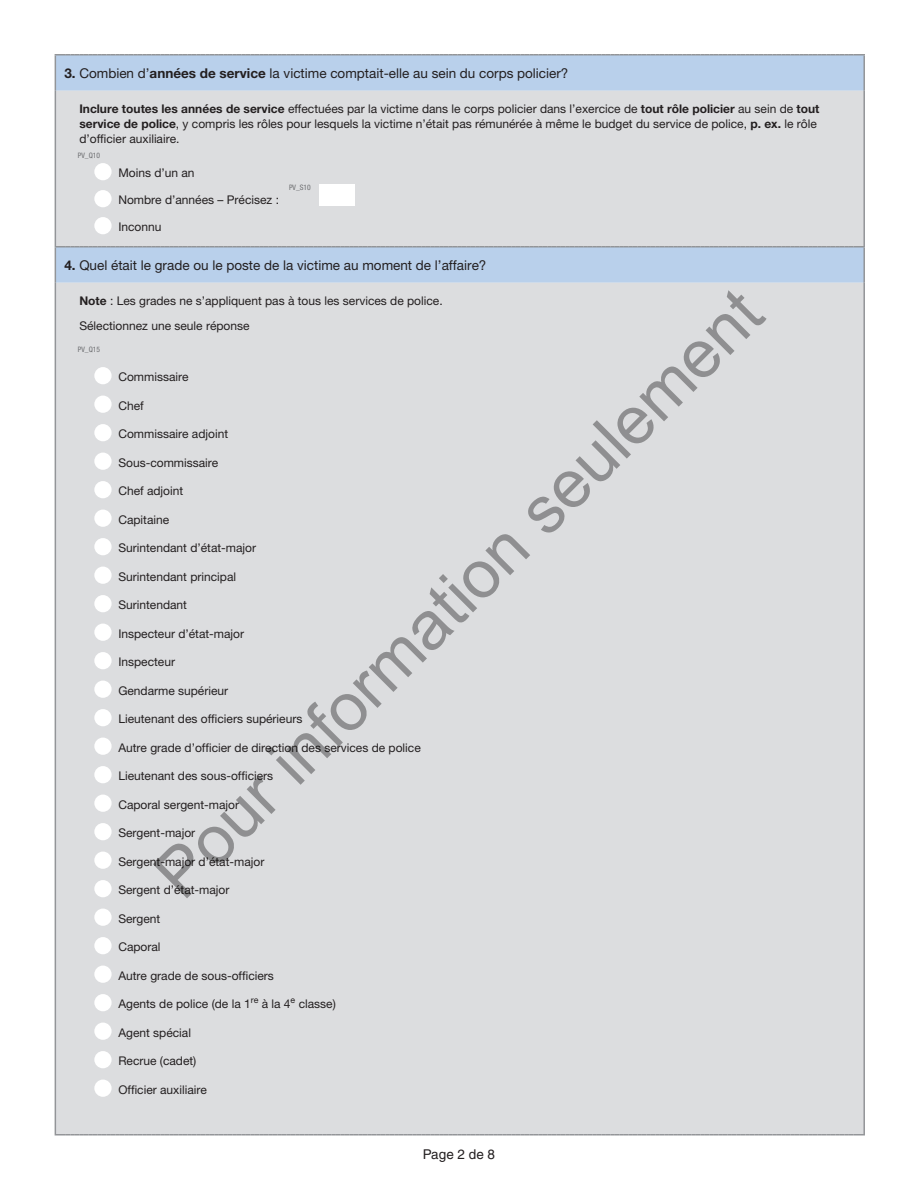
<style>
.page{position:relative;width:918px;height:1188px;background:#fff}
.page>*{position:absolute;margin:0;border:0;box-sizing:border-box;transform-origin:0 0}
.t1{font:67.5px "Arial";color:rgb(0 0 0/.35)}
.t2{font:13.5px "Helvetica Neue LT Pro";color:#231f20}
.t3{font:13.5px "Helvetica";color:#231f20}
.t4{font:12px/15px "Helvetica Neue LT Pro";color:#231f20}
.t5{font:condensed 7.5px "Helvetica Neue LT Pro";color:#6c6d70}
.s1{font-weight:700}
</style>
<div class="page">
<div style="left:56px;top:56px;width:807px;height:35px;background:#b9d0eb"></div>
<div style="left:56px;top:91px;width:807px;height:1043px;background:#dcdddf"></div>
<hr style="left:55px;top:56px;width:1px;height:35px;background:#939598">
<svg style="left:55px;top:54px;width:810px;height:2px;background:#9da5ae"></svg>
<hr style="left:863px;top:56px;width:2px;height:35px;background:#939598">
<hr style="left:55px;top:91px;width:1px;height:155px;background:#939598">
<hr style="left:863px;top:91px;width:2px;height:155px;background:#939598">
<hr style="left:55px;top:248px;width:1px;height:35px;background:#939598">
<hr style="left:863px;top:248px;width:2px;height:35px;background:#939598">
<hr style="left:55px;top:283px;width:1px;height:851px;background:#939598">
<hr style="left:863px;top:283px;width:2px;height:851px;background:#939598">
<svg style="left:55px;top:246px;width:810px;height:2px;background:#9da5ae"></svg>
<svg style="left:55px;top:1134px;width:810px;height:2px;background:#afb0b3"></svg>
<div style="left:94px;top:163px;width:18px;height:17px;background:#fff;border-radius:50%"></div>
<div style="left:94px;top:190px;width:18px;height:17px;background:#fff;border-radius:50%"></div>
<div style="left:319px;top:184px;width:36px;height:22px;background:#fff"></div>
<div style="left:94px;top:217px;width:18px;height:17px;background:#fff;border-radius:50%"></div>
<div style="left:94px;top:367px;width:18px;height:17px;background:#fff;border-radius:50%"></div>
<div style="left:94px;top:396px;width:18px;height:17px;background:#fff;border-radius:50%"></div>
<div style="left:94px;top:424px;width:18px;height:17px;background:#fff;border-radius:50%"></div>
<div style="left:94px;top:453px;width:18px;height:17px;background:#fff;border-radius:50%"></div>
<div style="left:94px;top:481px;width:18px;height:17px;background:#fff;border-radius:50%"></div>
<div style="left:94px;top:510px;width:18px;height:17px;background:#fff;border-radius:50%"></div>
<div style="left:94px;top:538px;width:18px;height:17px;background:#fff;border-radius:50%"></div>
<div style="left:94px;top:567px;width:18px;height:17px;background:#fff;border-radius:50%"></div>
<div style="left:94px;top:595px;width:18px;height:17px;background:#fff;border-radius:50%"></div>
<div style="left:94px;top:624px;width:18px;height:17px;background:#fff;border-radius:50%"></div>
<div style="left:94px;top:652px;width:18px;height:17px;background:#fff;border-radius:50%"></div>
<div style="left:94px;top:681px;width:18px;height:17px;background:#fff;border-radius:50%"></div>
<div style="left:94px;top:709px;width:18px;height:17px;background:#fff;border-radius:50%"></div>
<div style="left:94px;top:738px;width:18px;height:17px;background:#fff;border-radius:50%"></div>
<div style="left:94px;top:766px;width:18px;height:17px;background:#fff;border-radius:50%"></div>
<div style="left:94px;top:795px;width:18px;height:17px;background:#fff;border-radius:50%"></div>
<div style="left:94px;top:823px;width:18px;height:17px;background:#fff;border-radius:50%"></div>
<div style="left:94px;top:852px;width:18px;height:17px;background:#fff;border-radius:50%"></div>
<div style="left:94px;top:880px;width:18px;height:17px;background:#fff;border-radius:50%"></div>
<div style="left:94px;top:909px;width:18px;height:17px;background:#fff;border-radius:50%"></div>
<div style="left:94px;top:937px;width:18px;height:17px;background:#fff;border-radius:50%"></div>
<div style="left:94px;top:966px;width:18px;height:17px;background:#fff;border-radius:50%"></div>
<div style="left:94px;top:994px;width:18px;height:17px;background:#fff;border-radius:50%"></div>
<div style="left:94px;top:1023px;width:18px;height:17px;background:#fff;border-radius:50%"></div>
<div style="left:94px;top:1051px;width:18px;height:17px;background:#fff;border-radius:50%"></div>
<div style="left:94px;top:1080px;width:18px;height:17px;background:#fff;border-radius:50%"></div>
<p class="t2" style="left:64px;top:65px;width:506px"><span class="s1">3.</span> Combien d’<span class="s1">années de service</span> la victime comptait-elle au sein du corps policier?</p>
<p class="t4" style="left:79px;top:101px;width:742px"><span class="s1">Inclure toutes les années de service</span> effectuées par la victime dans le corps policier dans l’exercice de <span class="s1">tout rôle policier</span> au sein de <span class="s1">tout service de police</span>, y compris les rôles pour lesquels la victime n’était pas rémunérée à même le budget du service de police, <span class="s1">p. ex.</span> le rôle d’officier auxiliaire.</p>
<p class="t5" style="left:78px;top:151px;width:24px">PV_Q10</p>
<p class="t4" style="left:118px;top:165px;width:78px">Moins d’un an</p>
<p class="t4" style="left:118px;top:192px;width:162px">Nombre d’années – Précisez :</p>
<p class="t5" style="left:289px;top:183px;width:23px">PV_S10</p>
<p class="t4" style="left:118px;top:219px;width:45px">Inconnu</p>
<p class="t2" style="left:64px;top:257px;width:424px"><span class="s1">4.</span> Quel était le grade ou le poste de la victime au moment de l’affaire?</p>
<p class="t4" style="left:79px;top:293px;width:365px"><span class="s1">Note</span> : Les grades ne s’appliquent pas à tous les services de police.</p>
<p class="t4" style="left:79px;top:318px;width:172px">Sélectionnez une seule réponse</p>
<p class="t5" style="left:78px;top:345px;width:24px">PV_Q15</p>
<p class="t4" style="left:118px;top:369px;width:72px">Commissaire</p>
<p class="t4" style="left:118px;top:398px;width:27px">Chef</p>
<p class="t4" style="left:118px;top:426px;width:111px">Commissaire adjoint</p>
<p class="t4" style="left:118px;top:455px;width:102px">Sous-commissaire</p>
<p class="t4" style="left:118px;top:483px;width:66px">Chef adjoint</p>
<p class="t4" style="left:118px;top:512px;width:52px">Capitaine</p>
<p class="t4" style="left:118px;top:540px;width:139px">Surintendant d’état-major</p>
<p class="t4" style="left:118px;top:569px;width:119px">Surintendant principal</p>
<p class="t4" style="left:118px;top:597px;width:70px">Surintendant</p>
<p class="t4" style="left:118px;top:626px;width:127px">Inspecteur d’état-major</p>
<p class="t4" style="left:118px;top:654px;width:58px">Inspecteur</p>
<p class="t4" style="left:118px;top:683px;width:111px">Gendarme supérieur</p>
<p class="t4" style="left:118px;top:711px;width:186px">Lieutenant des officiers supérieurs</p>
<p class="t4" style="left:118px;top:740px;width:304px">Autre grade d’officier de direction des services de police</p>
<p class="t4" style="left:118px;top:768px;width:156px">Lieutenant des sous-officiers</p>
<p class="t4" style="left:118px;top:797px;width:122px">Caporal sergent-major</p>
<p class="t4" style="left:118px;top:825px;width:78px">Sergent-major</p>
<p class="t4" style="left:118px;top:854px;width:148px">Sergent-major d’état-major</p>
<p class="t4" style="left:118px;top:882px;width:113px">Sergent d’état-major</p>
<p class="t4" style="left:118px;top:911px;width:44px">Sergent</p>
<p class="t4" style="left:118px;top:939px;width:44px">Caporal</p>
<p class="t4" style="left:118px;top:968px;width:157px">Autre grade de sous-officiers</p>
<p class="t4" style="left:118px;top:996px;width:219px">Agents de police (de la 1<sup>re</sup> à la 4<sup>e</sup> classe)</p>
<p class="t4" style="left:118px;top:1025px;width:74px">Agent spécial</p>
<p class="t4" style="left:118px;top:1053px;width:80px">Recrue (cadet)</p>
<p class="t4" style="left:118px;top:1082px;width:90px">Officier auxiliaire</p>
<h1 class="t1" style="left:135px;top:854px;width:827px;rotate:-45deg">Pour information seulement</h1>
<p class="t3" style="left:423px;top:1147px;width:74px">Page 2 de 8</p>
</div>
